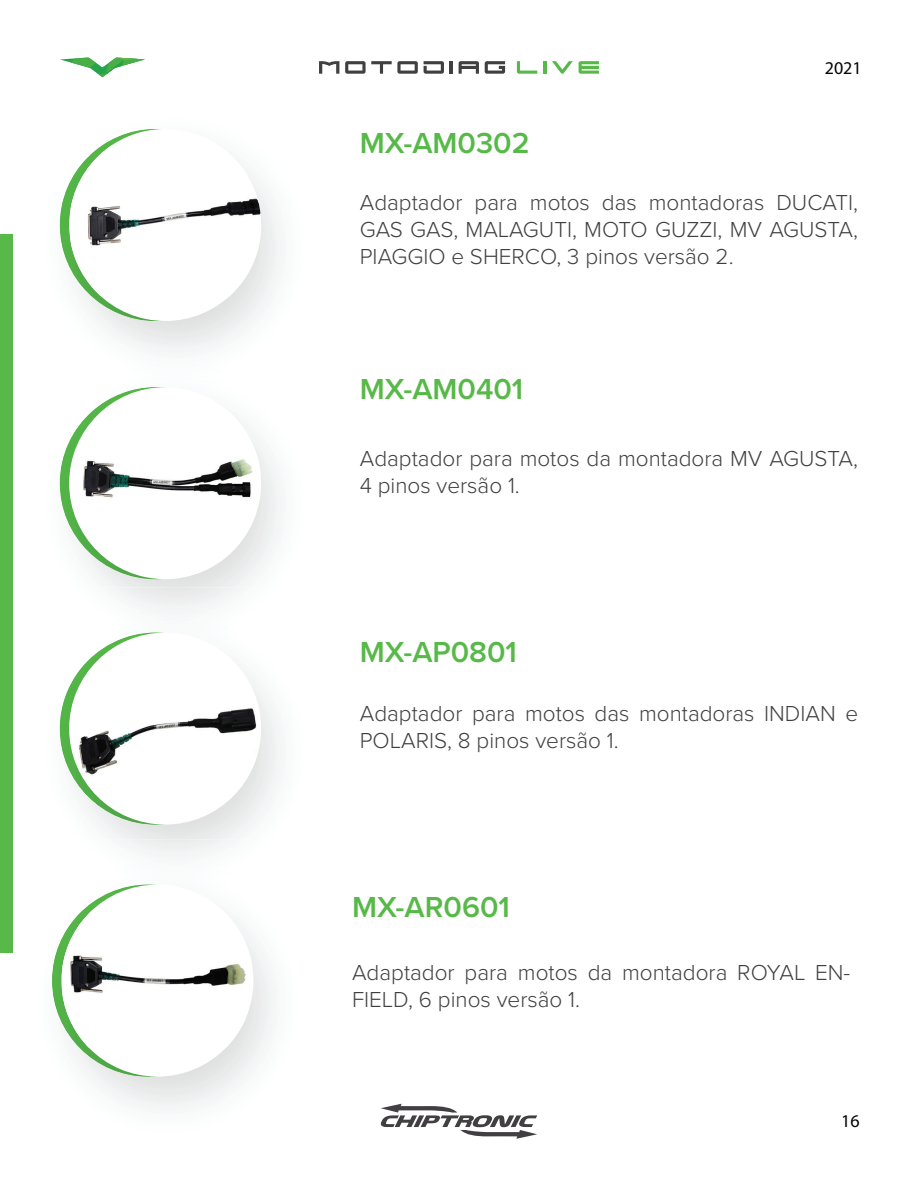
<style>
.page{position:relative;width:918px;height:1188px;background:#fff}
.page>*{position:absolute;margin:0;border:0;box-sizing:border-box;transform-origin:0 0}
.t1{font:600 30px "Proxima Nova";color:#57b948}
.t2{font:300 22.5px/27px "Proxima Nova";color:#404041}
.t3{font:18px "Myriad Pro";color:#040503}
</style>
<div class="page">
<svg style="left:485px;top:61px;width:20px;height:13px"></svg>
<svg style="left:345px;top:61px;width:73px;height:13px"></svg>
<svg style="left:450px;top:61px;width:3px;height:13px"></svg>
<svg style="left:319px;top:61px;width:20px;height:13px"></svg>
<svg style="left:459px;top:61px;width:20px;height:13px"></svg>
<svg style="left:424px;top:61px;width:20px;height:13px"></svg>
<svg style="left:543px;top:61px;width:3px;height:13px"></svg>
<svg style="left:517px;top:61px;width:20px;height:13px"></svg>
<svg style="left:579px;top:61px;width:20px;height:13px"></svg>
<svg style="left:552px;top:61px;width:21px;height:13px"></svg>
<svg style="left:60px;top:58px;width:85px;height:19px"></svg>
<svg style="left:381px;top:1104px;width:156px;height:35px"></svg>
<img style="left:12px;top:129px;width:270px;height:213px">
<img style="left:60px;top:129px;width:192px;height:192px;border-radius:96px">
<div style="left:69px;top:129px;width:192px;height:192px;background:#fff;border-radius:96px"></div>
<img style="left:71px;top:145px;width:190px;height:151px">
<img style="left:60px;top:387px;width:192px;height:192px">
<img style="left:69px;top:387px;width:192px;height:192px;border-radius:96px">
<img style="left:60px;top:633px;width:192px;height:192px">
<img style="left:69px;top:633px;width:192px;height:192px;border-radius:96px">
<img style="left:93px;top:840px;width:165px;height:75px">
<img style="left:52px;top:885px;width:192px;height:192px">
<div style="left:61px;top:885px;width:192px;height:192px;background:#fff;border-radius:96px"></div>
<img style="left:62px;top:910px;width:184px;height:138px">
<div style="left:0;top:235px;width:13px;height:718px;background:#57b948"></div>
<h1 class="t1" style="left:360px;top:121px;width:171px">MX-AM0302</h1>
<p class="t3" style="left:825px;top:57px;width:38px">2021</p>
<p class="t2" style="left:360px;top:187px;width:500px;text-align:justify">Adaptador para motos das montadoras DUCATI, GAS GAS, MALAGUTI, MOTO GUZZI, MV AGUSTA, PIAGGIO e SHERCO, 3 pinos versão 2.</p>
<h1 class="t1" style="left:360px;top:367px;width:165px">MX-AM0401</h1>
<p class="t2" style="left:360px;top:444px;width:500px">Adaptador para motos da montadora MV AGUSTA,<br>4 pinos versão 1.</p>
<h1 class="t1" style="left:360px;top:629px;width:159px">MX-AP0801</h1>
<p class="t2" style="left:360px;top:698px;width:500px">Adaptador para motos das montadoras INDIAN e<br>POLARIS, 8 pinos versão 1.</p>
<h1 class="t1" style="left:352px;top:885px;width:159px">MX-AR0601</h1>
<p class="t2" style="left:352px;top:957px;width:500px">Adaptador para motos da montadora ROYAL EN-<br>FIELD, 6 pinos versão 1.</p>
<p class="t3" style="left:841px;top:1110px;width:20px">16</p>
</div>
